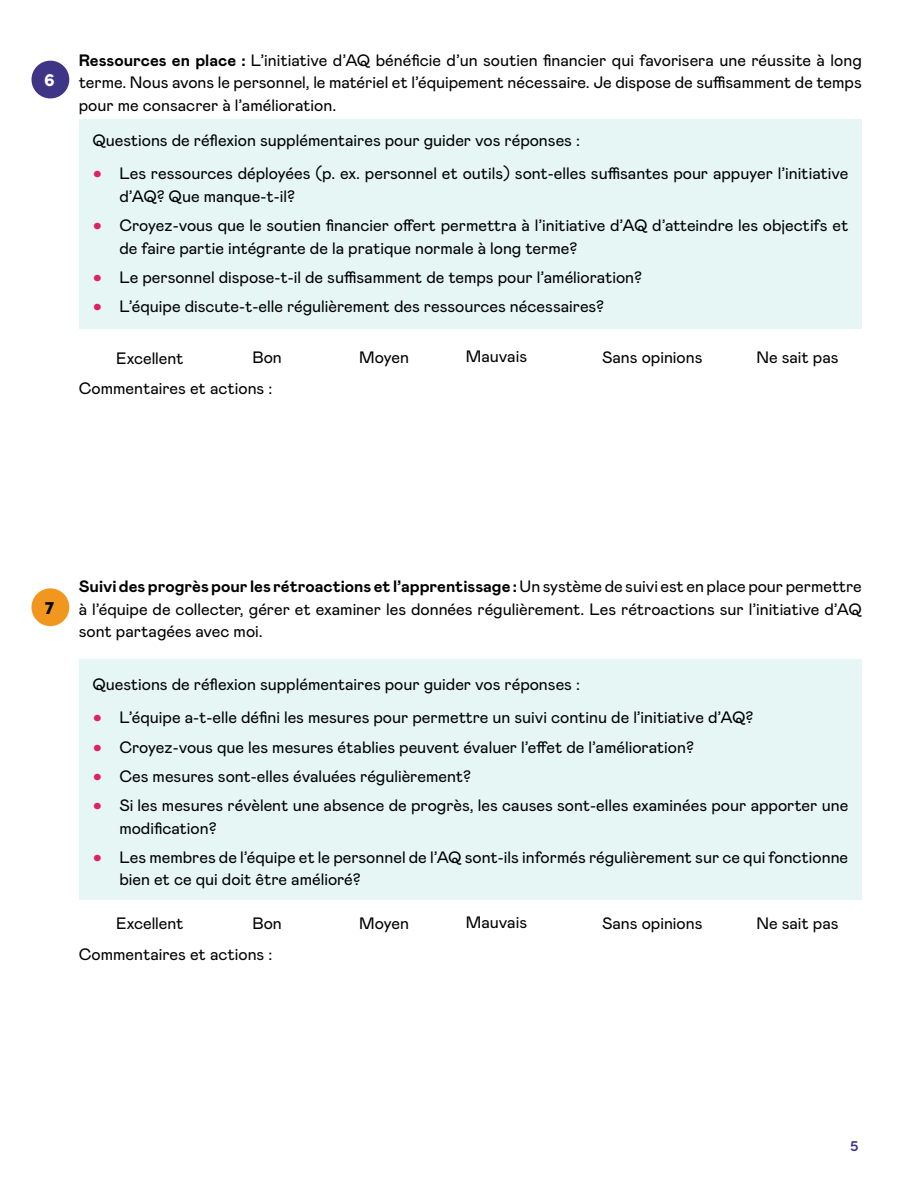
<style>
.page{position:relative;width:918px;height:1188px;background:#fff}
.page>*{position:absolute;margin:0;border:0;box-sizing:border-box;transform-origin:0 0}
.Question_Numbers__H2{font:900 18px "Sofia Pro";color:#fff}
.Question_Numbers__H2-2{font:900 18px "Sofia Pro";color:#000}
.Black_copy__H3{font:16.5px/22.5px "Mabry Pro";color:#000}
.t1{font:600 15px "Sofia Pro";color:#3f3587}
.s1{font-weight:700}
.s2{font-family:"Sofia Pro";font-weight:900;font-size:21px;color:#e02064}
</style>
<div class="page">
<div style="left:79px;top:119px;width:783px;height:41px;background:#e6f6f5"></div>
<div style="left:79px;top:660px;width:783px;height:48px;background:#e6f6f5"></div>
<div style="left:31px;top:61px;width:38px;height:37px;background:#3f3587;border-radius:50%"></div>
<div style="left:31px;top:588px;width:38px;height:38px;background:#f19720;border-radius:50%"></div>
<div style="left:79px;top:151px;width:783px;height:177px;background:#e6f6f5"></div>
<div style="left:79px;top:698px;width:783px;height:201px;background:#e6f6f5"></div>
<p class="Question_Numbers__H2" style="left:44px;top:66px;width:12px">6</p>
<p class="Black_copy__H3" style="left:79px;top:48px;width:785px;text-align:justify"><span class="s1">Ressources en place :</span> L’initiative d’AQ bénéficie d’un soutien financier qui favorisera une réussite à long terme. Nous avons le personnel, le matériel et l’équipement nécessaire. Je dispose de suffisamment de temps pour me consacrer à l’amélioration.</p>
<p class="Black_copy__H3" style="left:92px;top:128px;width:489px">Questions de réflexion supplémentaires pour guider vos réponses :</p>
<p class="Black_copy__H3" style="left:119px;top:161px;width:731px;text-indent:-27px"><span class="s2">•</span> Les ressources déployées (p. ex. personnel et outils) sont-elles suffisantes pour appuyer l’initiative d’AQ? Que manque-t-il?</p>
<p class="Black_copy__H3" style="left:119px;top:213px;width:731px;text-indent:-27px"><span class="s2">•</span> Croyez-vous que le soutien financier offert permettra à l’initiative d’AQ d’atteindre les objectifs et de faire partie intégrante de la pratique normale à long terme?</p>
<p class="Black_copy__H3" style="left:92px;top:265px;width:551px"><span class="s2">•</span> Le personnel dispose-t-il de suffisamment de temps pour l’amélioration?</p>
<p class="Black_copy__H3" style="left:92px;top:294px;width:513px"><span class="s2">•</span> L’équipe discute-t-elle régulièrement des ressources nécessaires?</p>
<p class="Black_copy__H3" style="left:116px;top:346px;width:69px">Excellent</p>
<p class="Black_copy__H3" style="left:252px;top:345px;width:31px">Bon</p>
<p class="Black_copy__H3" style="left:359px;top:345px;width:51px">Moyen</p>
<p class="Black_copy__H3" style="left:466px;top:344px;width:63px">Mauvais</p>
<p class="Black_copy__H3" style="left:602px;top:345px;width:102px">Sans opinions</p>
<p class="Black_copy__H3" style="left:756px;top:345px;width:84px">Ne sait pas</p>
<p class="Black_copy__H3" style="left:79px;top:376px;width:195px">Commentaires et actions :</p>
<p class="Question_Numbers__H2-2" style="left:45px;top:593px;width:11px">7</p>
<p class="Black_copy__H3" style="left:79px;top:574px;width:785px;text-align:justify"><span class="s1">Suivi des progrès pour les rétroactions et l’apprentissage :</span> Un système de suivi est en place pour permettre à l’équipe de collecter, gérer et examiner les données régulièrement. Les rétroactions sur l’initiative d’AQ sont partagées avec moi.</p>
<p class="Black_copy__H3" style="left:92px;top:672px;width:489px">Questions de réflexion supplémentaires pour guider vos réponses :</p>
<p class="Black_copy__H3" style="left:92px;top:706px;width:662px"><span class="s2">•</span> L’équipe a-t-elle défini les mesures pour permettre un suivi continu de l’initiative d’AQ?</p>
<p class="Black_copy__H3" style="left:92px;top:735px;width:603px"><span class="s2">•</span> Croyez-vous que les mesures établies peuvent évaluer l’effet de l’amélioration?</p>
<p class="Black_copy__H3" style="left:92px;top:764px;width:380px"><span class="s2">•</span> Ces mesures sont-elles évaluées régulièrement?</p>
<p class="Black_copy__H3" style="left:119px;top:793px;width:730px;text-indent:-27px"><span class="s2">•</span> Si les mesures révèlent une absence de progrès, les causes sont-elles examinées pour apporter une modification?</p>
<p class="Black_copy__H3" style="left:119px;top:845px;width:730px;text-indent:-27px"><span class="s2">•</span> Les membres de l’équipe et le personnel de l’AQ sont-ils informés régulièrement sur ce qui fonctionne bien et ce qui doit être amélioré?</p>
<p class="Black_copy__H3" style="left:116px;top:912px;width:69px">Excellent</p>
<p class="Black_copy__H3" style="left:252px;top:911px;width:31px">Bon</p>
<p class="Black_copy__H3" style="left:359px;top:911px;width:51px">Moyen</p>
<p class="Black_copy__H3" style="left:466px;top:910px;width:63px">Mauvais</p>
<p class="Black_copy__H3" style="left:602px;top:911px;width:102px">Sans opinions</p>
<p class="Black_copy__H3" style="left:756px;top:911px;width:84px">Ne sait pas</p>
<p class="Black_copy__H3" style="left:79px;top:942px;width:195px">Commentaires et actions :</p>
<p class="t1" style="left:850px;top:1135px;width:10px">5</p>
</div>
